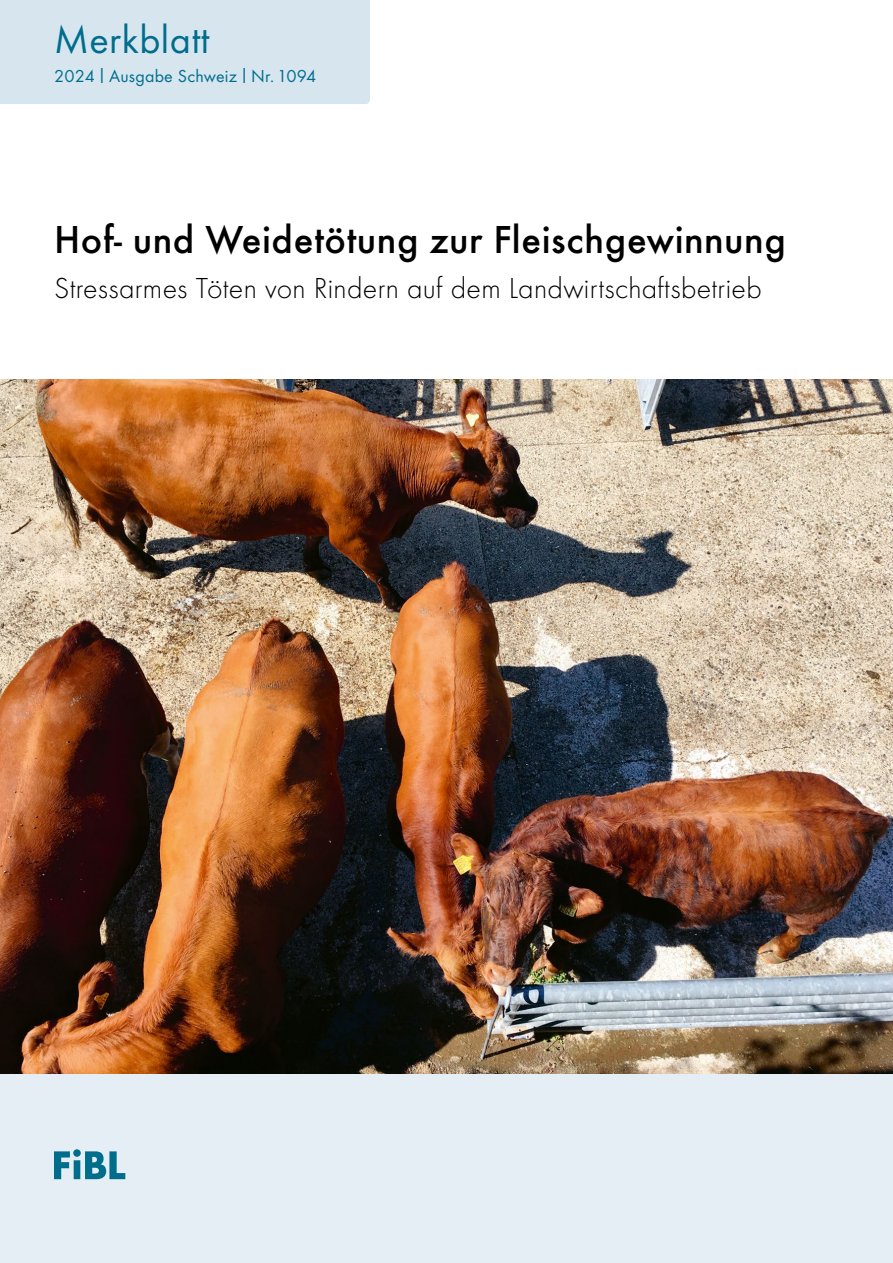
<style>
.page{position:relative;width:893px;height:1263px;background:#fff}
.page>*{position:absolute;margin:0;border:0;box-sizing:border-box;transform-origin:0 0}
.t1{font:500 40.5px "Function Pro";letter-spacing:.015em;color:#000}
.t2{font:40.5px "Function Pro";letter-spacing:.01em;color:#006d8d}
.t3{font:300 30px "Function Pro";letter-spacing:.01em;color:#000}
.t4{font:18px "Function Pro";letter-spacing:.01em;color:#006d8d}
</style>
<div class="page">
<div style="left:0;top:1071px;width:893px;height:192px;background:#e4eef4"></div>
<svg style="left:54px;top:1149px;width:71px;height:30px"></svg>
<div style="left:0;top:0;width:370px;height:104px;background:#d7e6ee"></div>
<img style="left:0;top:379px;width:893px;height:694px">
<h1 class="t2" style="left:54px;top:16px;width:157px">Merkblatt</h1>
<p class="t4" style="left:54px;top:65px;width:264px">2024 |Ausgabe Schweiz |Nr. 1094</p>
<h1 class="t1" style="left:54px;top:215px;width:733px">Hof- und Weidetötung zur Fleischgewinnung</h1>
<p class="t3" style="left:54px;top:272px;width:709px">Stressarmes Töten von Rindern auf dem Landwirtschaftsbetrieb</p>
</div>
